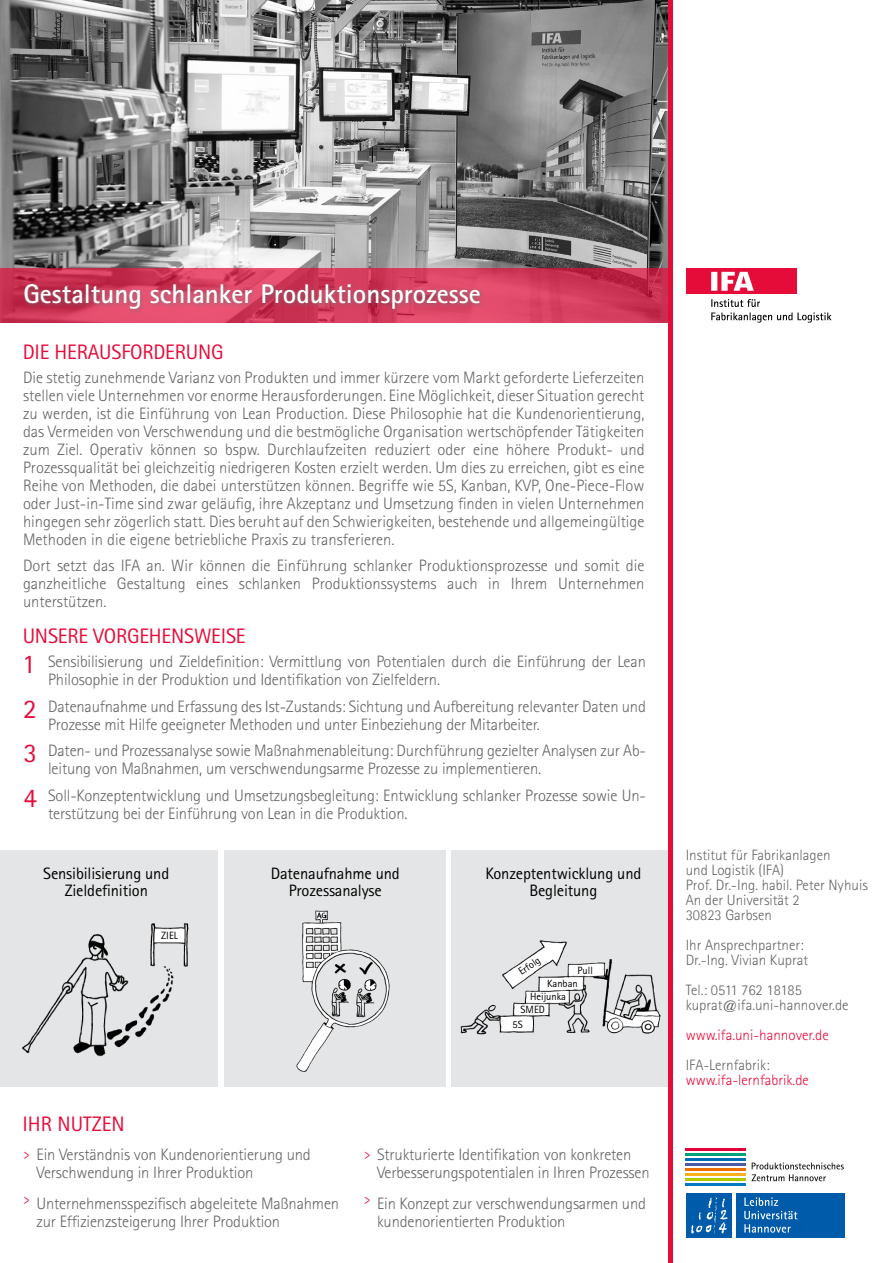
<style>
.page{position:relative;width:893px;height:1263px;background:#fff}
.page>*{position:absolute;margin:0;border:0;box-sizing:border-box;transform-origin:0 0}
.t1{font:700 27px "Rotis Sans Serif Std";color:#fff}
.t2{font:27px/44.8px "Rotis Sans Serif Std";color:#e50c3a;text-align:justify}
.t3{font:21px "Rotis Sans Serif Std";letter-spacing:-.01em;color:#e50c3a}
.t4{font:300 16.5px/18px "Rotis Sans Serif Std";letter-spacing:-.01em;color:#636466}
.t5{font:16.5px/16.5px "Rotis Sans Serif Std";letter-spacing:-.01em;color:#000;text-align:center}
.t6{font:15.75px "Rotis Sans Serif Std";color:#e50c3a;scale:.63 1}
.t7{font:300 15px/15px "Rotis Sans Serif Std";color:#636466}
.t8{font:300 15px "Rotis Sans Serif Std";color:#e50c3a}
.t9{font:10.5px "Rotis Sans Serif Std";color:#000}
.s1{font-weight:400;font-size:15.75px;color:#e50c3a}
</style>
<div class="page">
<img style="left:0;top:0;width:668px;height:268px">
<svg style="left:0;top:268px;width:668px;height:55px;background:#d33b5b"></svg>
<div style="left:21px;top:281px;width:465px;height:33px;background:#707173;opacity:.75"></div>
<div style="left:686px;top:269px;width:110px;height:25px;background:#e50c3a"></div>
<svg style="left:711px;top:299px;width:121px;height:24px"></svg>
<svg style="left:711px;top:272px;width:43px;height:19px"></svg>
<hr style="left:686px;top:1158px;width:60px;height:3px;background:#006db7">
<hr style="left:686px;top:1184px;width:60px;height:2px;background:#007bc3">
<hr style="left:686px;top:1179px;width:60px;height:2px;background:#aec900">
<hr style="left:686px;top:1174px;width:60px;height:2px;background:#f8b01d">
<hr style="left:686px;top:1169px;width:60px;height:2px;background:#ed7000">
<hr style="left:686px;top:1163px;width:60px;height:3px;background:#4b5ba5">
<hr style="left:686px;top:1148px;width:60px;height:3px;background:#e3003a">
<hr style="left:686px;top:1153px;width:60px;height:3px;background:#00a379">
<svg style="left:752px;top:1162px;width:92px;height:19px"></svg>
<div style="left:736px;top:1193px;width:109px;height:45px;background:#005baa"></div>
<div style="left:686px;top:1193px;width:45px;height:45px;background:#005baa"></div>
<svg style="left:744px;top:1197px;width:53px;height:36px"></svg>
<svg style="left:691px;top:1197px;width:37px;height:36px"></svg>
<div style="left:225px;top:850px;width:221px;height:237px;background:#e4e5e6"></div>
<div style="left:452px;top:850px;width:221px;height:237px;background:#e4e5e6"></div>
<div style="left:0;top:850px;width:218px;height:237px;background:#e4e5e6"></div>
<div style="left:668px;top:0;width:5px;height:1263px;background:#e50c3a"></div>
<img style="left:296px;top:910px;width:94px;height:162px">
<img style="left:22px;top:923px;width:167px;height:134px">
<img style="left:460px;top:940px;width:201px;height:95px">
<h1 class="t1" style="left:23px;top:277px;width:459px">Gestaltung schlanker Produktionsprozesse</h1>
<p class="t3" style="left:23px;top:340px;width:202px">DIE HERAUSFORDERUNG</p>
<p class="t4" style="left:23px;top:368px;width:623px;text-align:justify">Die stetig zunehmende Varianz von Produkten und immer kürzere vom Markt geforderte Lieferzeiten stellen viele Unternehmen vor enorme Herausforderungen. Eine Möglichkeit, dieser Situation gerecht zu werden, ist die Einführung von Lean Production. Diese Philosophie hat die Kundenorientierung, das Vermeiden von Verschwendung und die bestmögliche Organisation wertschöpfender Tätigkeiten zum Ziel. Operativ können so bspw. Durchlaufzeiten reduziert oder eine höhere Produkt- und Prozessqualität bei gleichzeitig niedrigeren Kosten erzielt werden. Um dies zu erreichen, gibt es eine Reihe von Methoden, die dabei unterstützen können. Begriffe wie 5S, Kanban, KVP, One-Piece-Flow oder Just-in-Time sind zwar geläufig, ihre Akzeptanz und Umsetzung finden in vielen Unternehmen hingegen sehr zögerlich statt. Dies beruht auf den Schwierigkeiten, bestehende und allgemeingültige Methoden in die eigene betriebliche Praxis zu transferieren.</p>
<p class="t4" style="left:23px;top:557px;width:623px;text-align:justify">Dort setzt das IFA an. Wir können die Einführung schlanker Produktionsprozesse und somit die ganzheitliche Gestaltung eines schlanken Produktionssystems auch in Ihrem Unternehmen unterstützen.</p>
<p class="t3" style="left:23px;top:623px;width:224px">UNSERE VORGEHENSWEISE</p>
<h1 class="t2" style="left:22px;top:641px;width:16px">1<br>2<br>3<br>4</h1>
<p class="t4" style="left:48px;top:652px;width:599px">Sensibilisierung und Zieldefinition: Vermittlung von Potentialen durch die Einführung der Lean<br>Philosophie in der Produktion und Identifikation von Zielfeldern.</p>
<p class="t4" style="left:48px;top:697px;width:599px">Datenaufnahme und Erfassung des Ist-Zustands: Sichtung und Aufbereitung relevanter Daten und<br>Prozesse mit Hilfe geeigneter Methoden und unter Einbeziehung der Mitarbeiter.</p>
<p class="t4" style="left:48px;top:741px;width:599px">Daten- und Prozessanalyse sowie Maßnahmenableitung: Durchführung gezielter Analysen zur Ab&shy;leitung von Maßnahmen, um verschwendungsarme Prozesse zu implementieren.</p>
<p class="t4" style="left:48px;top:786px;width:599px">Soll-Konzeptentwicklung und Umsetzungsbegleitung: Entwicklung schlanker Prozesse sowie Un&shy;terstützung bei der Einführung von Lean in die Produktion.</p>
<p class="t5" style="left:43px;top:865px;width:128px">Sensibilisierung und<br>Zieldefinition</p>
<p class="t5" style="left:485px;top:865px;width:157px">Konzeptentwicklung und<br>Begleitung</p>
<p class="t5" style="left:271px;top:865px;width:131px">Datenaufnahme und<br>Prozessanalyse</p>
<p class="t9" style="left:161px;top:929px;width:18px">ZIEL</p>
<p class="t3" style="left:23px;top:1112px;width:104px">IHR NUTZEN</p>
<p class="t9" style="left:516px;top:967px;width:26px;rotate:-34deg">Erfolg</p>
<p class="t9" style="left:578px;top:964px;width:17px">Pull</p>
<p class="t9" style="left:547px;top:977px;width:32px">Kanban</p>
<p class="t9" style="left:530px;top:990px;width:37px">Heijunka</p>
<p class="t9" style="left:521px;top:1003px;width:26px">SMED</p>
<p class="t9" style="left:513px;top:1018px;width:12px">5S</p>
<p class="t4" style="left:24px;top:1145px;width:288px"><span class="s1">&gt;</span> Ein Verständnis von Kundenorientierung und</p>
<p class="t4" style="left:364px;top:1145px;width:268px"><span class="s1">&gt;</span> Strukturierte Identifikation von konkreten</p>
<p class="t6" style="left:24px;top:1189px;width:11px">&gt;</p>
<p class="t6" style="left:364px;top:1189px;width:11px">&gt;</p>
<p class="t4" style="left:37px;top:1157px;width:304px;line-height:30.8px">Verschwendung in Ihrer Produktion<br>Unternehmensspezifisch abgeleitete Maßnahmen</p>
<p class="t4" style="left:37px;top:1212px;width:245px">zur Effizienzsteigerung Ihrer Produktion</p>
<p class="t4" style="left:377px;top:1157px;width:274px;line-height:30.8px">Verbesserungspotentialen in Ihren Prozessen<br>Ein Konzept zur verschwendungsarmen und</p>
<p class="t4" style="left:377px;top:1212px;width:190px">kundenorientierten Produktion</p>
<p class="t7" style="left:686px;top:847px;width:184px">Institut für Fabrikanlagen<br>und Logistik (IFA)<br>Prof. Dr.-Ing. habil. Peter Nyhuis<br>An der Universität 2<br>30823 Garbsen</p>
<p class="t7" style="left:686px;top:937px;width:124px">Ihr Ansprechpartner:<br>Dr.-Ing. Vivian Kuprat</p>
<p class="t7" style="left:686px;top:982px;width:165px">Tel.: 0511 762 18185 kuprat@ifa.uni-hannover.de</p>
<p class="t8" style="left:686px;top:1026px;width:145px">www.ifa.uni-hannover.de</p>
<p class="t7" style="left:686px;top:1057px;width:86px">IFA-Lernfabrik:</p>
<p class="t8" style="left:686px;top:1071px;width:125px">www.ifa-lernfabrik.de</p>
</div>
